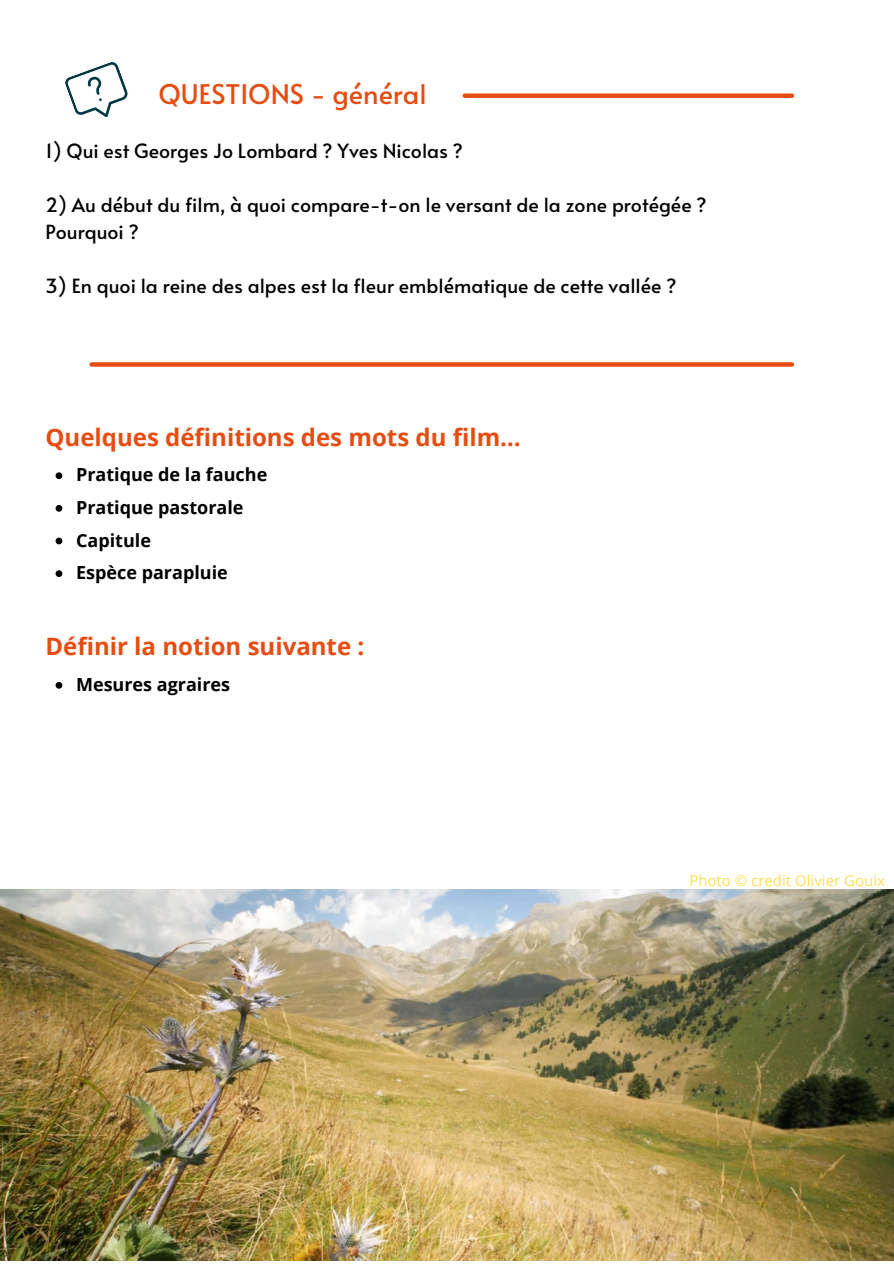
<style>
.page{position:relative;width:894px;height:1264px;background:#fff}
.page>*{position:absolute;margin:0;border:0;box-sizing:border-box;transform-origin:0 0}
.t1{font:27px "Alata";color:#e64d12}
.t2{font:700 24px "Open Sans";color:#e64d12}
.t3{font:19.5px/27px "Alata";color:#000}
.t4{font:700 18px "Open Sans";color:#000}
.t5{font:15px "Open Sans";color:#ffde59}
</style>
<div class="page">
<svg style="left:65px;top:62px;width:63px;height:55px"></svg>
<div style="left:464px;top:93px;width:327px;height:5px;background:#e64d12"></div>
<div style="left:92px;top:362px;width:699px;height:5px;background:#e64d12"></div>
<img style="left:0;top:889px;width:893px;height:371px">
<svg style="left:56px;top:472px;width:6px;height:7px"></svg>
<svg style="left:56px;top:505px;width:6px;height:6px"></svg>
<svg style="left:56px;top:537px;width:6px;height:7px"></svg>
<svg style="left:56px;top:570px;width:6px;height:7px"></svg>
<svg style="left:56px;top:682px;width:6px;height:6px"></svg>
<h3 class="t1" style="left:158px;top:74px;width:270px">QUESTIONS - général</h3>
<h1 class="t3" style="left:45px;top:136px;width:419px">1) Qui est Georges Jo Lombard ? Yves Nicolas ?</h1>
<h3 class="t3" style="left:45px;top:190px;width:662px">2) Au début du film, à quoi compare-t-on le versant de la zone protégée ?<br>Pourquoi ?</h3>
<h3 class="t3" style="left:45px;top:271px;width:632px">3) En quoi la reine des alpes est la fleur emblématique de cette vallée ?</h3>
<h2 class="t2" style="left:45px;top:421px;width:476px">Quelques définitions des mots du film…</h2>
<p class="t4" style="left:76px;top:462px;width:193px">Pratique de la fauche</p>
<p class="t4" style="left:76px;top:495px;width:169px">Pratique pastorale</p>
<p class="t4" style="left:76px;top:527px;width:76px">Capitule</p>
<p class="t4" style="left:76px;top:560px;width:153px">Espèce parapluie</p>
<h2 class="t2" style="left:45px;top:629px;width:320px">Définir la notion suivante :</h2>
<p class="t4" style="left:76px;top:671px;width:156px">Mesures agraires</p>
<p class="t5" style="left:689px;top:870px;width:197px">Photo © credit Olivier Gouix</p>
</div>
